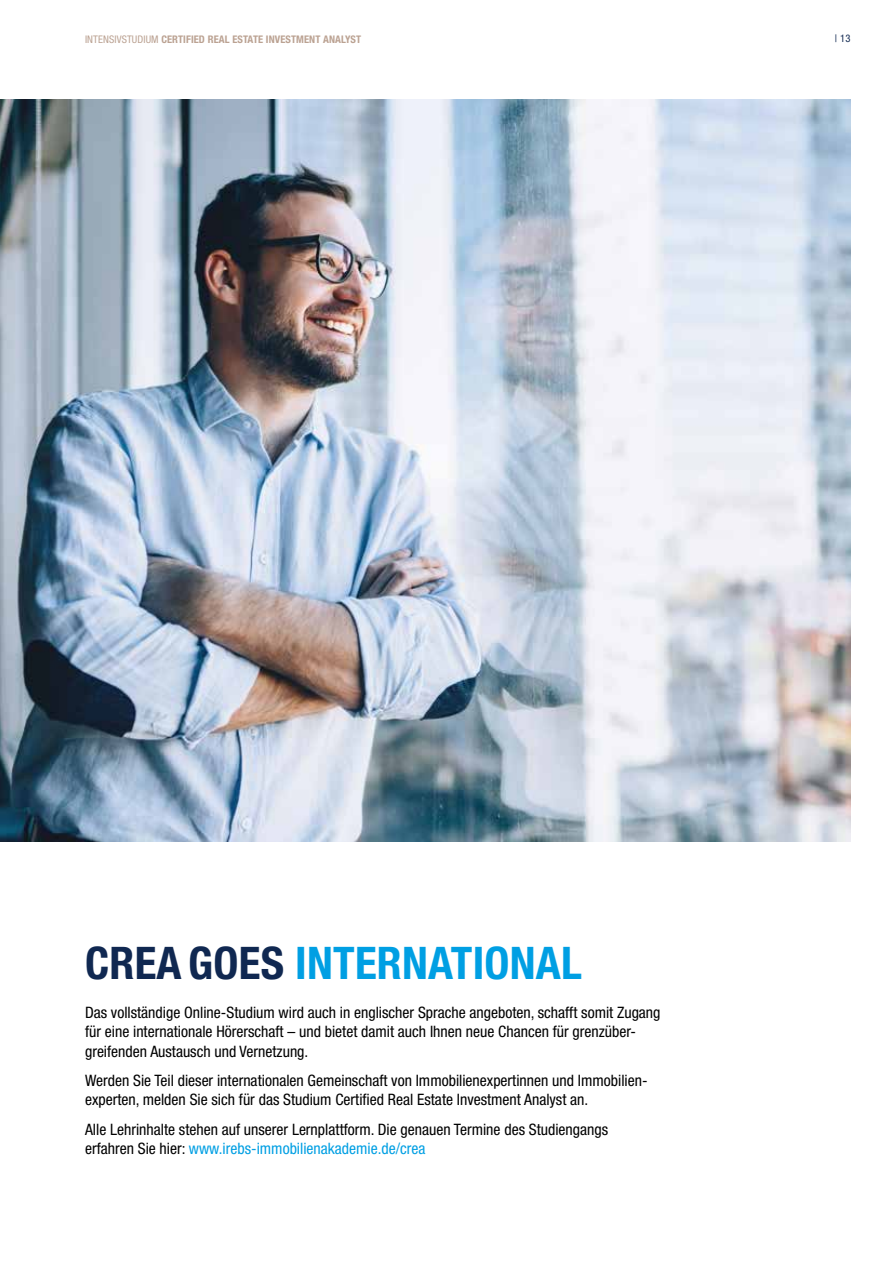
<style>
.page{position:relative;width:893px;height:1263px;background:#fff}
.page>*{position:absolute;margin:0;border:0;box-sizing:border-box;transform-origin:0 0}
.t1{font:700 condensed 45px "Helvetica Neue LT Pro";letter-spacing:.005em;color:#009fe3}
.t2{font:condensed 15.75px/19.5px "Helvetica Neue LT Pro";color:#000}
.t3{font:700 condensed 10.5px "Helvetica Neue LT Pro";letter-spacing:.01em;color:#bba292}
.t4{font:condensed 10.5px "Helvetica Neue LT Pro";color:#102851}
.s1{font-weight:400}
.s2{color:#102851}
.s3{color:#009fe3}
</style>
<div class="page">
<img style="left:0;top:100px;width:850px;height:742px">
<p class="t3" style="left:85px;top:32px;width:278px"><span class="s1">INTENSIVSTUDIUM</span> CERTIFIED REAL ESTATE INVESTMENT ANALYST</p>
<p class="t4" style="left:835px;top:32px;width:17px">| 13</p>
<h1 class="t1" style="left:85px;top:935px;width:498px"><span class="s2">CREA GOES</span> INTERNATIONAL</h1>
<p class="t2" style="left:85px;top:1002px;width:577px">Das vollständige Online-Studium wird auch in englischer Sprache angeboten, schafft somit Zugang für eine internationale Hörerschaft – und bietet damit auch Ihnen neue Chancen für grenzüber&shy;greifenden Austausch und Vernetzung.</p>
<p class="t2" style="left:85px;top:1070px;width:564px">Werden Sie Teil dieser internationalen Gemeinschaft von Immobilienexpertinnen und Immobilien&shy;experten, melden Sie sich für das Studium Certified Real Estate Investment Analyst an.</p>
<p class="t2" style="left:85px;top:1119px;width:525px">Alle Lehrinhalte stehen auf unserer Lernplattform. Die genauen Termine des Studiengangs erfahren Sie hier: <span class="s3">www.irebs-immobilienakademie.de/crea</span></p>
</div>
